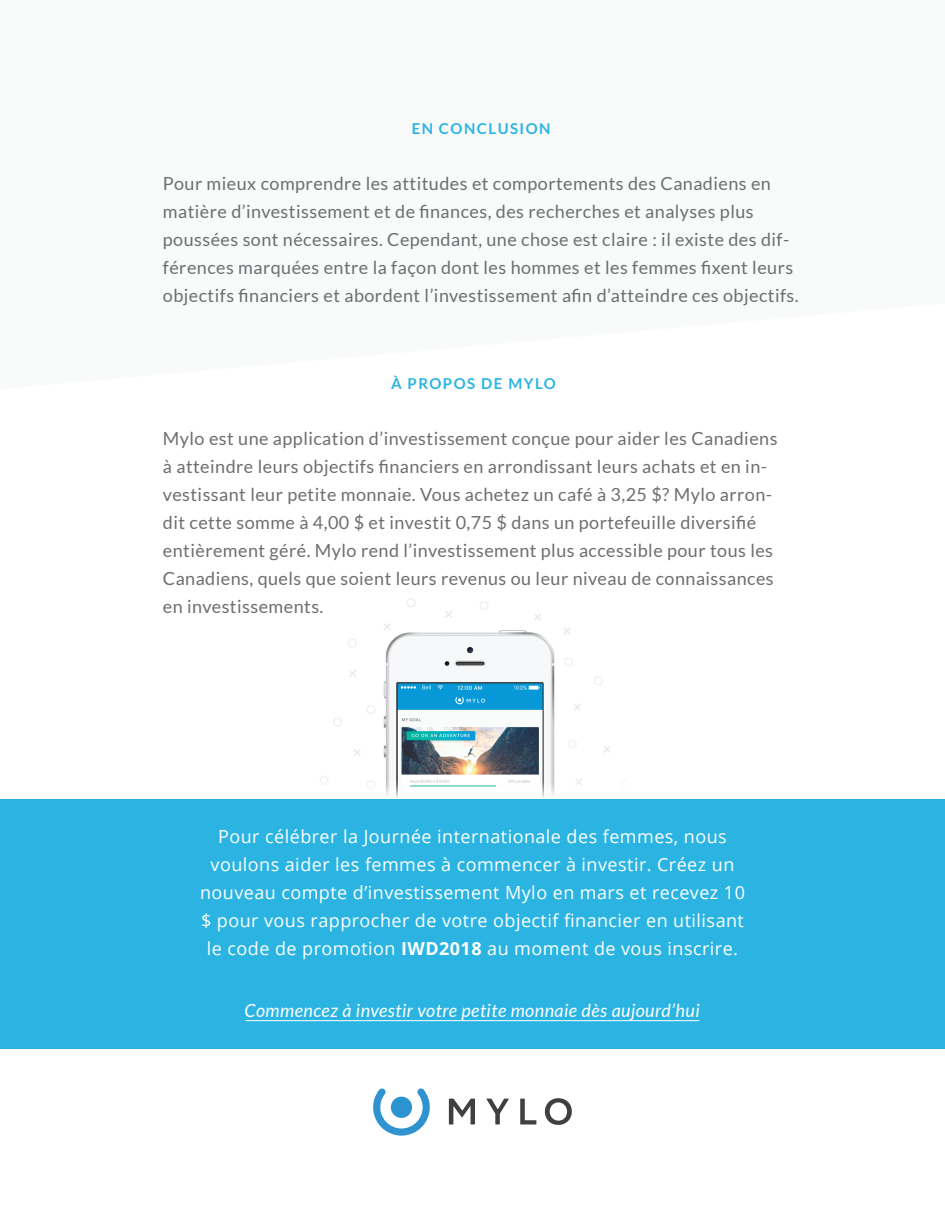
<style>
.page{position:relative;width:945px;height:1224px;background:#fff}
.page>*{position:absolute;margin:0;border:0;box-sizing:border-box;transform-origin:0 0}
.t1{font:18px/28px "Lato";letter-spacing:.025em;color:#6d6e71}
.t2{font:18px/28px "Open Sans";letter-spacing:.025em;color:#fff;text-align:center}
.t3{font:italic 18px "Lato";letter-spacing:.025em;color:#fff}
.t4{font:700 15px "Lato";letter-spacing:.1em;color:#2bb4e2}
.s1{font-weight:700}
</style>
<div class="page">
<img style="left:320px;top:598px;width:306px;height:200px">
<div style="left:0;top:798px;width:945px;height:250px;background:#2bb4e2"></div>
<svg style="left:449px;top:1098px;width:26px;height:26px"></svg>
<svg style="left:486px;top:1098px;width:23px;height:26px"></svg>
<svg style="left:520px;top:1098px;width:16px;height:26px"></svg>
<svg style="left:545px;top:1098px;width:27px;height:26px"></svg>
<svg style="left:373px;top:1088px;width:57px;height:47px"></svg>
<hr style="left:246px;top:1019px;width:453px;height:1px;background:#fff">
<p class="t4" style="left:412px;top:119px;width:140px">EN CONCLUSION</p>
<p class="t1" style="left:163px;top:169px;width:637px">Pour mieux comprendre les attitudes et comportements des Canadiens en matière d’investissement et de finances, des recherches et analyses plus poussées sont nécessaires. Cependant, une chose est claire : il existe des dif&shy;férences marquées entre la façon dont les hommes et les femmes fixent leurs objectifs financiers et abordent l’investissement afin d’atteindre ces objectifs.</p>
<p class="t4" style="left:391px;top:374px;width:166px">À PROPOS DE MYLO</p>
<p class="t1" style="left:163px;top:424px;width:616px">Mylo est une application d’investissement conçue pour aider les Canadiens à atteindre leurs objectifs financiers en arrondissant leurs achats et en in&shy;vestissant leur petite monnaie. Vous achetez un café à 3,25 $? Mylo arron&shy;dit cette somme à 4,00 $ et investit 0,75 $ dans un portefeuille diversifié entièrement géré. Mylo rend l’investissement plus accessible pour tous les Canadiens, quels que soient leurs revenus ou leur niveau de connaissances en investissements.</p>
<p class="t2" style="left:200px;top:822px;width:547px">Pour célébrer la Journée internationale des femmes, nous voulons aider les femmes à commencer à investir. Créez un nouveau compte d’investissement Mylo en mars et recevez 10 $ pour vous rapprocher de votre objectif financier en utilisant le code de promotion <span class="s1">IWD2018</span> au moment de vous inscrire.</p>
<p class="t3" style="left:245px;top:998px;width:457px">Commencez à investir votre petite monnaie dès aujourd’hui</p>
</div>
